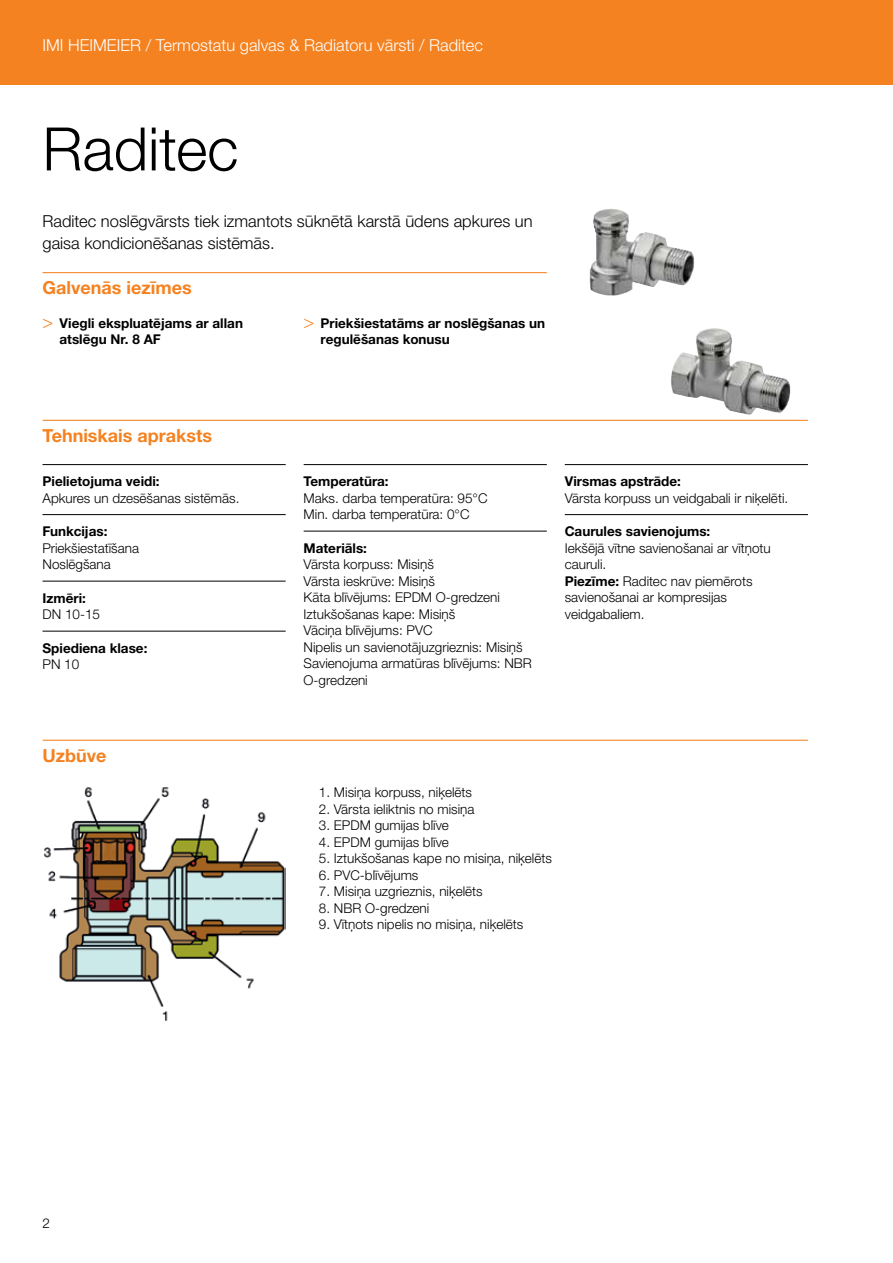
<style>
.page{position:relative;width:893px;height:1263px;background:#fff}
.page>*{position:absolute;margin:0;border:0;box-sizing:border-box;transform-origin:0 0}
.t1{font:300 60px "Helvetica Neue LTW1 G";color:#000}
.t2{font:700 18px "Helvetica Neue LTW1 G";color:#f58220}
.t3{font:300 16.5px/22.5px "Helvetica Neue LTW1 G";color:#000}
.t4{font:300 16.5px "Helvetica Neue LTW1 G";color:#fff}
.t5{font:300 13.5px/16.5px "Helvetica Neue LTW1 G";color:#000}
.t6{font:700 13.5px/16.5px "Helvetica Neue LTW1 G";color:#000}
.s1{font-family:"Helvetica Neue LT Std";font-weight:300;font-size:18px;color:#f58220}
.s2{font-weight:700}
</style>
<div class="page">
<div style="left:0;top:0;width:893px;height:85px;background:#f58220"></div>
<hr style="left:43px;top:272px;width:504px;height:1px;background:#f58220">
<hr style="left:43px;top:420px;width:765px;height:1px;background:#f58220">
<hr style="left:43px;top:464px;width:243px;height:1px;background:#000">
<hr style="left:43px;top:514px;width:243px;height:1px;background:#000">
<hr style="left:43px;top:581px;width:243px;height:1px;background:#000">
<hr style="left:43px;top:631px;width:243px;height:1px;background:#000">
<hr style="left:304px;top:464px;width:243px;height:1px;background:#000">
<hr style="left:304px;top:531px;width:243px;height:1px;background:#000">
<hr style="left:565px;top:464px;width:243px;height:1px;background:#000">
<hr style="left:565px;top:514px;width:243px;height:1px;background:#000">
<hr style="left:43px;top:740px;width:765px;height:1px;background:#f58220">
<img style="left:589px;top:209px;width:69px;height:86px">
<img style="left:44px;top:787px;width:242px;height:234px">
<p class="t4" style="left:43px;top:35px;width:442px">IMI HEIMEIER / Termostatu galvas &amp; Radiatoru vārsti / Raditec</p>
<h1 class="t1" style="left:43px;top:112px;width:197px">Raditec</h1>
<p class="t3" style="left:43px;top:210px;width:492px">Raditec noslēgvārsts tiek izmantots sūknētā karstā ūdens apkures un gaisa kondicionēšanas sistēmās.</p>
<h2 class="t2" style="left:43px;top:277px;width:151px">Galvenās iezīmes</h2>
<p class="t6" style="left:60px;top:315px;width:185px;text-indent:-17px"><span class="s1">&gt;</span> Viegli ekspluatējams ar allan atslēgu Nr. 8 AF</p>
<p class="t6" style="left:321px;top:315px;width:226px;text-indent:-17px"><span class="s1">&gt;</span> Priekšiestatāms ar noslēgšanas un regulēšanas konusu</p>
<h2 class="t2" style="left:43px;top:425px;width:171px">Tehniskais apraksts</h2>
<p class="t6" style="left:43px;top:473px;width:119px">Pielietojuma veidi:</p>
<p class="t5" style="left:43px;top:490px;width:198px">Apkures un dzesēšanas sistēmās.</p>
<p class="t6" style="left:43px;top:523px;width:66px">Funkcijas:</p>
<p class="t5" style="left:43px;top:540px;width:98px">Priekšiestatīšana<br>Noslēgšana</p>
<p class="t6" style="left:43px;top:590px;width:45px">Izmēri:</p>
<p class="t5" style="left:43px;top:606px;width:59px">DN 10-15</p>
<p class="t6" style="left:43px;top:640px;width:106px">Spiediena klase:</p>
<p class="t5" style="left:43px;top:656px;width:38px">PN 10</p>
<h2 class="t2" style="left:43px;top:744px;width:66px">Uzbūve</h2>
<p class="t6" style="left:304px;top:473px;width:86px">Temperatūra:</p>
<p class="t5" style="left:304px;top:490px;width:185px">Maks. darba temperatūra: 95°C<br>Min. darba temperatūra: 0°C</p>
<p class="t6" style="left:304px;top:540px;width:65px">Materiāls:</p>
<p class="t5" style="left:304px;top:556px;width:230px">Vārsta korpuss: Misiņš<br>Vārsta ieskrūve: Misiņš<br>Kāta blīvējums: EPDM O-gredzeni<br>Iztukšošanas kape: Misiņš<br>Vāciņa blīvējums: PVC<br>Nipelis un savienotājuzgrieznis: Misiņš<br>Savienojuma armatūras blīvējums: NBR<br>O-gredzeni</p>
<p class="t6" style="left:565px;top:473px;width:118px">Virsmas apstrāde:</p>
<p class="t5" style="left:565px;top:490px;width:225px">Vārsta korpuss un veidgabali ir niķelēti.</p>
<p class="t6" style="left:565px;top:523px;width:147px">Caurules savienojums:</p>
<p class="t5" style="left:565px;top:540px;width:208px">Iekšējā vītne savienošanai ar vītņotu cauruli.<br><span class="s2">Piezīme:</span> Raditec nav piemērots savienošanai ar kompresijas veidgabaliem.</p>
<p class="t5" style="left:319px;top:784px;width:155px">1. Misiņa korpuss, niķelēts</p>
<p class="t5" style="left:319px;top:800px;width:157px">2. Vārsta ieliktnis no misiņa</p>
<p class="t5" style="left:319px;top:817px;width:132px">3. EPDM gumijas blīve</p>
<p class="t5" style="left:319px;top:833px;width:132px">4. EPDM gumijas blīve</p>
<p class="t5" style="left:319px;top:850px;width:234px">5. Iztukšošanas kape no misiņa, niķelēts</p>
<p class="t5" style="left:319px;top:866px;width:101px">6. PVC-blīvējums</p>
<p class="t5" style="left:319px;top:883px;width:165px">7. Misiņa uzgrieznis, niķelēts</p>
<p class="t5" style="left:319px;top:899px;width:112px">8. NBR O-gredzeni</p>
<p class="t5" style="left:319px;top:916px;width:206px">9. Vītņots nipelis no misiņa, niķelēts</p>
<p class="t5" style="left:43px;top:1215px;width:9px">2</p>
</div>
